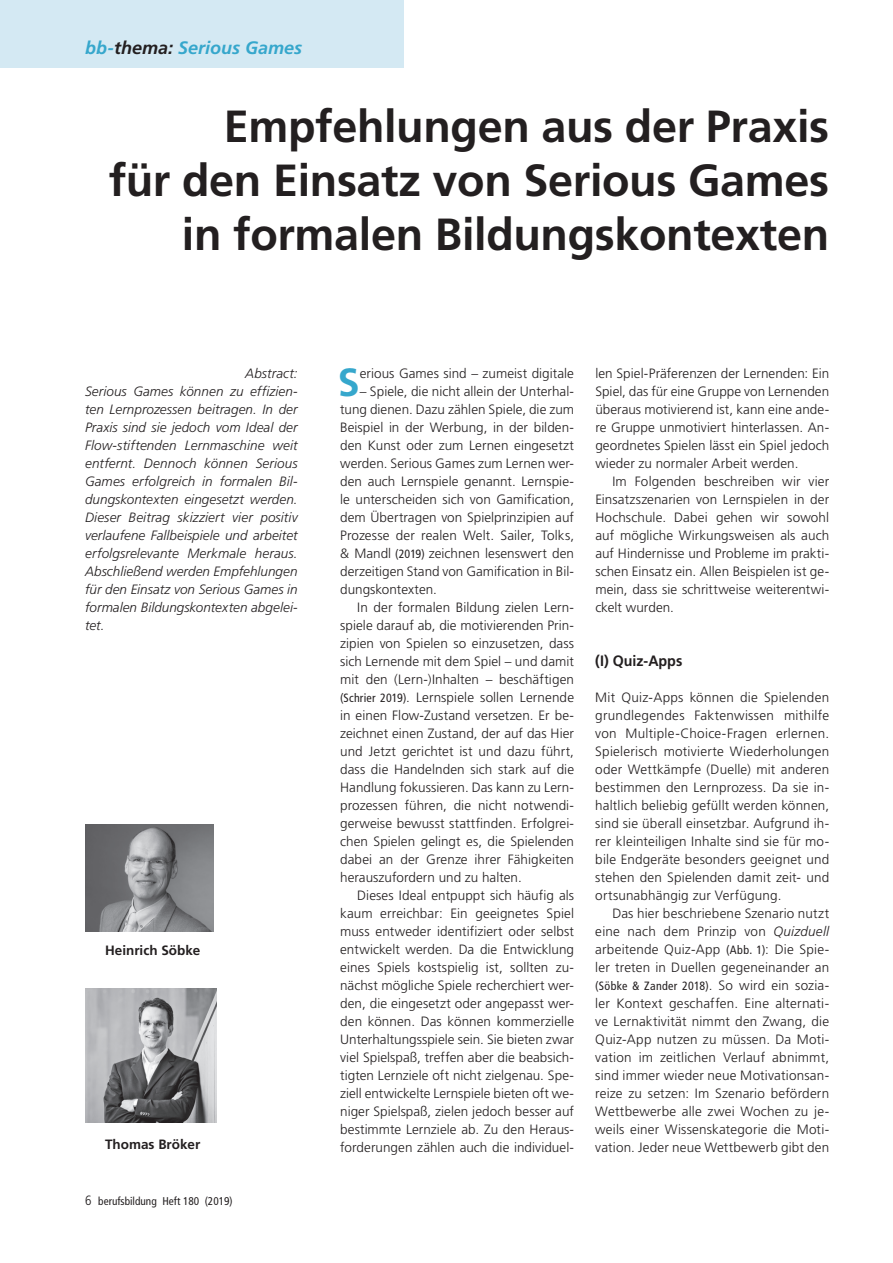
<style>
.page{position:relative;width:893px;height:1263px;background:#fff}
.page>*{position:absolute;margin:0;border:0;box-sizing:border-box;transform-origin:0 0}
.t1{font:700 45px/54px "Frutiger LT";letter-spacing:-.01em;color:#231f20;text-align:right}
.t2{font:700 39.3px "Frutiger LT";color:#36a7cc}
.t3{font:italic 700 18px "Frutiger LT";color:#36a7cc}
.t4{font:700 15px "Frutiger LT";color:#231f20;scale:.95 1}
.t5{font:300 13.5px/18px "Frutiger LT";letter-spacing:.005em;color:#231f20;text-align:justify}
.t6{font:italic 300 13.5px/18px "Frutiger LT";letter-spacing:.005em;color:#231f20;text-align:justify}
.t7{font:700 13.5px "Frutiger LT";color:#231f20}
.t8{font:condensed 12px "Frutiger LT";letter-spacing:.025em;color:#231f20}
.t9{font:condensed 11.25px "Frutiger LT";color:#231f20}
.s1{color:#231f20}
.s2{font-weight:300;font-size:13.5px}
.s3{font-weight:400;font-stretch:condensed;font-size:12px}
.s4{font-style:italic}
.s5{font-weight:300;font-stretch:normal;font-size:13.5px}
</style>
<div class="page">
<div style="left:0;top:0;width:404px;height:68px;background:#d4e9f3"></div>
<img style="left:85px;top:824px;width:129px;height:107px">
<img style="left:85px;top:988px;width:132px;height:135px">
<h3 class="t3" style="left:85px;top:37px;width:219px">bb-<span class="s1">thema:</span> Serious Games</h3>
<h1 class="t1" style="left:109px;top:99px;width:722px">Empfehlungen aus der Praxis<br>für den Einsatz von Serious Games in formalen Bildungskontexten</h1>
<p class="t6" style="left:85px;top:364px;width:214px;text-indent:160px">Abstract:<br>Serious Games können zu effizien&shy;ten Lernprozessen beitragen. In der Praxis sind sie jedoch vom Ideal der Flow-stiftenden Lernmaschine weit entfernt. Dennoch können Serious Games erfolgreich in formalen Bil&shy;dungskontexten eingesetzt werden.<br>Dieser Beitrag skizziert vier positiv verlaufene Fallbeispiele und arbeitet erfolgsrelevante Merkmale heraus.<br>Abschließend werden Empfehlungen für den Einsatz von Serious Games in formalen Bildungskontexten abgelei&shy;tet.</p>
<p class="t7" style="left:105px;top:942px;width:97px">Heinrich Söbke</p>
<p class="t7" style="left:105px;top:1137px;width:97px">Thomas Bröker</p>
<p class="t9" style="left:85px;top:1194px;width:149px"><span class="s2">6</span> berufsbildung Heft 180 (2019)</p>
<h2 class="t2" style="left:338px;top:359px;width:23px">S</h2>
<p class="t5" style="left:360px;top:365px;width:216px">erious Games sind – zumeist digitale</p>
<p class="t5" style="left:340px;top:383px;width:235px;text-indent:20px">– Spiele, die nicht allein der Unterhal&shy;tung dienen. Dazu zählen Spiele, die zum Beispiel in der Werbung, in der bilden&shy;den Kunst oder zum Lernen eingesetzt werden. Serious Games zum Lernen wer&shy;den auch Lernspiele genannt. Lernspie&shy;le unterscheiden sich von Gamification, dem Übertragen von Spielprinzipien auf Prozesse der realen Welt. Sailer, Tolks, &amp; Mandl <span class="s3">(2019)</span> zeichnen lesenswert den derzeitigen Stand von Gamification in Bil&shy;dungskontexten.</p>
<p class="t5" style="left:340px;top:599px;width:235px;text-indent:17px">In der formalen Bildung zielen Lern&shy;spiele darauf ab, die motivierenden Prin&shy;zipien von Spielen so einzusetzen, dass sich Lernende mit dem Spiel – und damit mit den (Lern-)Inhalten – beschäftigen <span class="s3">(Schrier 2019)</span>. Lernspiele sollen Lernende in einen Flow-Zustand versetzen. Er be&shy;zeichnet einen Zustand, der auf das Hier und Jetzt gerichtet ist und dazu führt, dass die Handelnden sich stark auf die Handlung fokussieren. Das kann zu Lern&shy;prozessen führen, die nicht notwendi&shy;gerweise bewusst stattfinden. Erfolgrei&shy;chen Spielen gelingt es, die Spielenden dabei an der Grenze ihrer Fähigkeiten herauszufordern und zu halten.</p>
<p class="t5" style="left:340px;top:886px;width:235px;text-indent:17px">Dieses Ideal entpuppt sich häufig als kaum erreichbar: Ein geeignetes Spiel muss entweder identifiziert oder selbst entwickelt werden. Da die Entwicklung eines Spiels kostspielig ist, sollten zu&shy;nächst mögliche Spiele recherchiert wer&shy;den, die eingesetzt oder angepasst wer&shy;den können. Das können kommerzielle Unterhaltungsspiele sein. Sie bieten zwar viel Spielspaß, treffen aber die beabsich&shy;tigten Lernziele oft nicht zielgenau. Spe&shy;ziell entwickelte Lernspiele bieten oft we&shy;niger Spielspaß, zielen jedoch besser auf bestimmte Lernziele ab. Zu den Heraus&shy;forderungen zählen auch die individuel-</p>
<p class="t5" style="left:595px;top:364px;width:235px">len Spiel-Präferenzen der Lernenden: Ein Spiel, das für eine Gruppe von Lernenden überaus motivierend ist, kann eine ande&shy;re Gruppe unmotiviert hinterlassen. An&shy;geordnetes Spielen lässt ein Spiel jedoch wieder zu normaler Arbeit werden.</p>
<p class="t5" style="left:595px;top:472px;width:235px;text-indent:17px">Im Folgenden beschreiben wir vier Einsatzszenarien von Lernspielen in der Hochschule. Dabei gehen wir sowohl auf mögliche Wirkungsweisen als auch auf Hindernisse und Probleme im prakti&shy;schen Einsatz ein. Allen Beispielen ist ge&shy;mein, dass sie schrittweise weiterentwi&shy;ckelt wurden.</p>
<p class="t4" style="left:595px;top:652px;width:93px">(I) Quiz-Apps</p>
<p class="t5" style="left:595px;top:689px;width:235px">Mit Quiz-Apps können die Spielenden grundlegendes Faktenwissen mithilfe von Multiple-Choice-Fragen erlernen.<br>Spielerisch motivierte Wiederholungen oder Wettkämpfe (Duelle) mit anderen bestimmen den Lernprozess. Da sie in&shy;haltlich beliebig gefüllt werden können, sind sie überall einsetzbar. Aufgrund ih&shy;rer kleinteiligen Inhalte sind sie für mo&shy;bile Endgeräte besonders geeignet und stehen den Spielenden damit zeit- und ortsunabhängig zur Verfügung.</p>
<p class="t5" style="left:595px;top:904px;width:235px;text-indent:17px">Das hier beschriebene Szenario nutzt eine nach dem Prinzip von <span class="s4">Quizduell </span>arbeitende Quiz-App <span class="s3">(Abb. 1)</span>: Die Spie&shy;ler treten in Duellen gegeneinander an</p>
<p class="t8" style="left:595px;top:979px;width:235px">(Söbke &amp; Zander 2018)<span class="s5">. So wird ein sozia-</span></p>
<p class="t5" style="left:595px;top:995px;width:235px">ler Kontext geschaffen. Eine alternati&shy;ve Lernaktivität nimmt den Zwang, die Quiz-App nutzen zu müssen. Da Moti&shy;vation im zeitlichen Verlauf abnimmt, sind immer wieder neue Motivationsan&shy;reize zu setzen: Im Szenario befördern Wettbewerbe alle zwei Wochen zu je&shy;weils einer Wissenskategorie die Moti&shy;vation. Jeder neue Wettbewerb gibt den</p>
</div>
